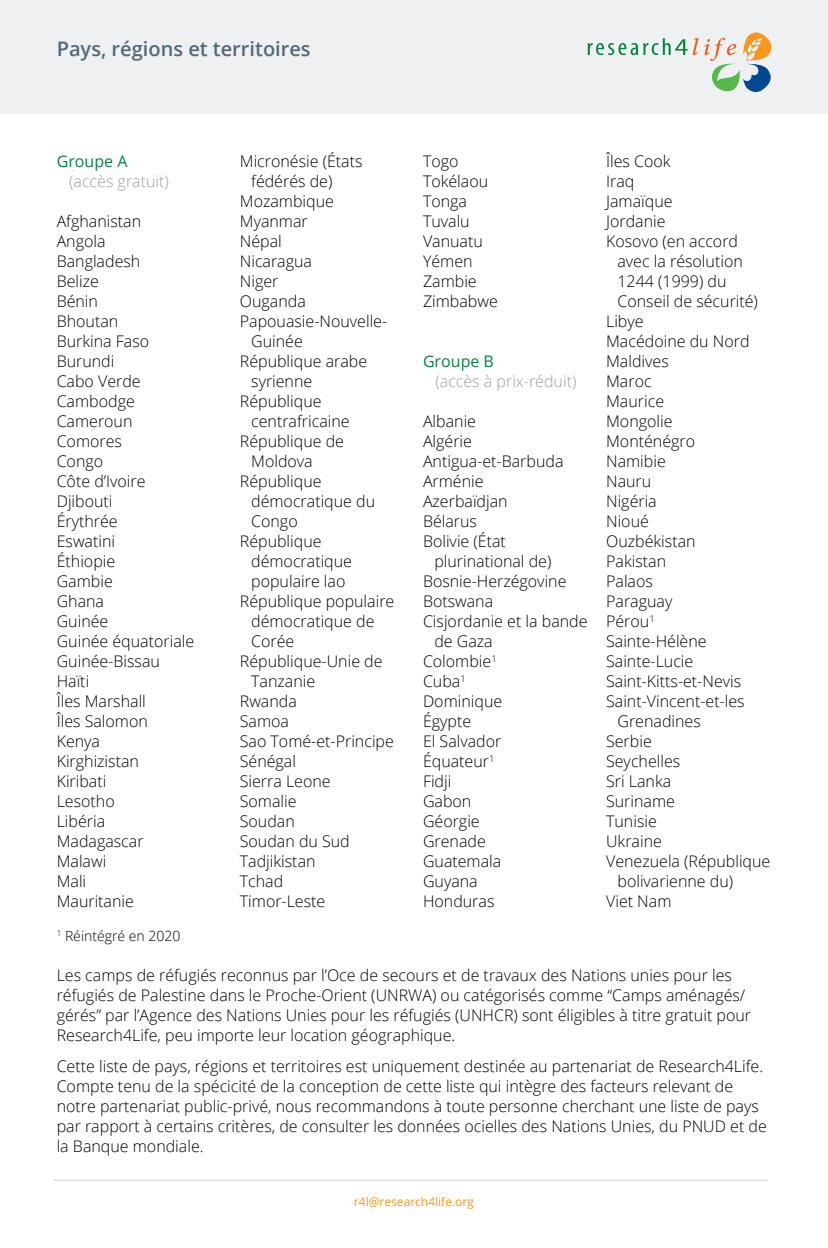
<style>
.page{position:relative;width:828px;height:1248px;background:#fff}
.page>*{position:absolute;margin:0;border:0;box-sizing:border-box;transform-origin:0 0}
.t1{font:600 20px "Open Sans";color:#536a76}
.t2{font:300 16px/20px "Open Sans";color:#000}
.t3{font:300 16px "Open Sans";color:#9d9fa2}
.t4{font:16px "Open Sans";color:#00853f}
.t5{font:300 14px "Open Sans";color:#000}
.t6{font:12px "Open Sans";color:#f8971d}
</style>
<div class="page">
<div style="left:0;top:0;width:828px;height:114px;background:#eef0f2"></div>
<svg style="left:587px;top:38px;width:111px;height:17px"></svg>
<svg style="left:704px;top:32px;width:67px;height:60px"></svg>
<hr style="left:54px;top:1179px;width:714px;height:1px;background:#9d9fa2">
<p class="t1" style="left:57px;top:35px;width:255px">Pays, régions et territoires</p>
<p class="t4" style="left:57px;top:150px;width:72px">Groupe A</p>
<p class="t3" style="left:69px;top:170px;width:101px">(accès gratuit)</p>
<p class="t2" style="left:57px;top:211px;width:139px">Afghanistan<br>Angola<br>Bangladesh<br>Belize<br>Bénin<br>Bhoutan<br>Burkina Faso<br>Burundi<br>Cabo Verde<br>Cambodge<br>Cameroun<br>Comores<br>Congo<br>Côte d’Ivoire<br>Djibouti<br>Érythrée<br>Eswatini<br>Éthiopie<br>Gambie<br>Ghana<br>Guinée<br>Guinée équatoriale<br>Guinée-Bissau<br>Haïti<br>Îles Marshall<br>Îles Salomon<br>Kenya<br>Kirghizistan<br>Kiribati<br>Lesotho<br>Libéria<br>Madagascar<br>Malawi<br>Mali<br>Mauritanie</p>
<p class="t2" style="left:240px;top:151px;width:124px">Micronésie (États</p>
<p class="t2" style="left:251px;top:171px;width:83px">fédérés de)</p>
<p class="t2" style="left:240px;top:191px;width:96px">Mozambique</p>
<p class="t2" style="left:240px;top:211px;width:69px">Myanmar</p>
<p class="t2" style="left:240px;top:231px;width:43px">Népal</p>
<p class="t2" style="left:240px;top:251px;width:74px">Nicaragua</p>
<p class="t2" style="left:240px;top:271px;width:40px">Niger</p>
<p class="t2" style="left:240px;top:291px;width:67px">Ouganda</p>
<p class="t2" style="left:240px;top:311px;width:149px">Papouasie-Nouvelle-</p>
<p class="t2" style="left:251px;top:331px;width:53px">Guinée</p>
<p class="t2" style="left:240px;top:351px;width:129px">République arabe</p>
<p class="t2" style="left:251px;top:371px;width:63px">syrienne</p>
<p class="t2" style="left:240px;top:391px;width:83px">République</p>
<p class="t2" style="left:251px;top:411px;width:100px">centrafricaine</p>
<p class="t2" style="left:240px;top:431px;width:106px">République de</p>
<p class="t2" style="left:251px;top:451px;width:63px">Moldova</p>
<p class="t2" style="left:240px;top:471px;width:83px">République</p>
<p class="t2" style="left:251px;top:491px;width:125px">démocratique du</p>
<p class="t2" style="left:251px;top:511px;width:48px">Congo</p>
<p class="t2" style="left:240px;top:531px;width:83px">République</p>
<p class="t2" style="left:251px;top:551px;width:102px">démocratique</p>
<p class="t2" style="left:251px;top:571px;width:96px">populaire lao</p>
<p class="t2" style="left:240px;top:591px;width:156px">République populaire</p>
<p class="t2" style="left:251px;top:611px;width:125px">démocratique de</p>
<p class="t2" style="left:251px;top:631px;width:45px">Corée</p>
<p class="t2" style="left:240px;top:651px;width:144px">République-Unie de</p>
<p class="t2" style="left:251px;top:671px;width:65px">Tanzanie</p>
<p class="t2" style="left:240px;top:691px;width:58px">Rwanda</p>
<p class="t2" style="left:240px;top:711px;width:51px">Samoa</p>
<p class="t2" style="left:240px;top:731px;width:156px">Sao Tomé-et-Principe</p>
<p class="t2" style="left:240px;top:751px;width:58px">Sénégal</p>
<p class="t2" style="left:240px;top:771px;width:92px">Sierra Leone</p>
<p class="t2" style="left:240px;top:791px;width:58px">Somalie</p>
<p class="t2" style="left:240px;top:811px;width:56px">Soudan</p>
<p class="t2" style="left:240px;top:831px;width:111px">Soudan du Sud</p>
<p class="t2" style="left:240px;top:851px;width:77px">Tadjikistan</p>
<p class="t2" style="left:240px;top:871px;width:45px">Tchad</p>
<p class="t2" style="left:240px;top:891px;width:87px">Timor-Leste</p>
<p class="t2" style="left:423px;top:151px;width:76px">Togo<br>Tokélaou<br>Tonga<br>Tuvalu<br>Vanuatu<br>Yémen<br>Zambie<br>Zimbabwe</p>
<p class="t4" style="left:423px;top:350px;width:72px">Groupe B</p>
<p class="t3" style="left:435px;top:370px;width:142px">(accès à prix-réduit)</p>
<p class="t2" style="left:423px;top:411px;width:142px">Albanie<br>Algérie<br>Antigua-et-Barbuda<br>Arménie<br>Azerbaïdjan<br>Bélarus<br>Bolivie (État</p>
<p class="t2" style="left:434px;top:551px;width:119px">plurinational de)</p>
<p class="t2" style="left:423px;top:571px;width:145px">Bosnie-Herzégovine</p>
<p class="t2" style="left:423px;top:591px;width:72px">Botswana</p>
<p class="t2" style="left:423px;top:611px;width:166px">Cisjordanie et la bande</p>
<p class="t2" style="left:434px;top:631px;width:60px">de Gaza</p>
<p class="t2" style="left:423px;top:651px;width:75px">Colombie<sup>1</sup></p>
<p class="t2" style="left:423px;top:671px;width:44px">Cuba<sup>1</sup></p>
<p class="t2" style="left:423px;top:691px;width:81px">Dominique</p>
<p class="t2" style="left:423px;top:711px;width:50px">Égypte</p>
<p class="t2" style="left:423px;top:731px;width:80px">El Salvador</p>
<p class="t2" style="left:423px;top:751px;width:73px">Équateur<sup>1</sup></p>
<p class="t2" style="left:423px;top:771px;width:30px">Fidji</p>
<p class="t2" style="left:423px;top:791px;width:50px">Gabon</p>
<p class="t2" style="left:423px;top:811px;width:58px">Géorgie</p>
<p class="t2" style="left:423px;top:831px;width:64px">Grenade</p>
<p class="t2" style="left:423px;top:851px;width:80px">Guatemala</p>
<p class="t2" style="left:423px;top:871px;width:56px">Guyana</p>
<p class="t2" style="left:423px;top:891px;width:73px">Honduras</p>
<p class="t2" style="left:606px;top:151px;width:66px">Îles Cook</p>
<p class="t2" style="left:606px;top:171px;width:30px">Iraq</p>
<p class="t2" style="left:606px;top:191px;width:68px">Jamaïque</p>
<p class="t2" style="left:606px;top:211px;width:61px">Jordanie</p>
<p class="t2" style="left:606px;top:231px;width:133px">Kosovo (en accord</p>
<p class="t2" style="left:617px;top:251px;width:127px">avec la résolution</p>
<p class="t2" style="left:617px;top:271px;width:111px">1244 (1999) du</p>
<p class="t2" style="left:617px;top:291px;width:142px">Conseil de sécurité)</p>
<p class="t2" style="left:606px;top:311px;width:39px">Libye</p>
<p class="t2" style="left:606px;top:331px;width:145px">Macédoine du Nord</p>
<p class="t2" style="left:606px;top:351px;width:64px">Maldives</p>
<p class="t2" style="left:606px;top:371px;width:47px">Maroc</p>
<p class="t2" style="left:606px;top:391px;width:59px">Maurice</p>
<p class="t2" style="left:606px;top:411px;width:68px">Mongolie</p>
<p class="t2" style="left:606px;top:431px;width:90px">Monténégro</p>
<p class="t2" style="left:606px;top:451px;width:61px">Namibie</p>
<p class="t2" style="left:606px;top:471px;width:47px">Nauru</p>
<p class="t2" style="left:606px;top:491px;width:52px">Nigéria</p>
<p class="t2" style="left:606px;top:511px;width:44px">Nioué</p>
<p class="t2" style="left:606px;top:531px;width:91px">Ouzbékistan</p>
<p class="t2" style="left:606px;top:551px;width:61px">Pakistan</p>
<p class="t2" style="left:606px;top:571px;width:48px">Palaos</p>
<p class="t2" style="left:606px;top:591px;width:68px">Paraguay</p>
<p class="t2" style="left:606px;top:611px;width:50px">Pérou<sup>1</sup></p>
<p class="t2" style="left:606px;top:631px;width:102px">Sainte-Hélène</p>
<p class="t2" style="left:606px;top:651px;width:89px">Sainte-Lucie</p>
<p class="t2" style="left:606px;top:671px;width:137px">Saint-Kitts-et-Nevis</p>
<p class="t2" style="left:606px;top:691px;width:140px">Saint-Vincent-et-les</p>
<p class="t2" style="left:617px;top:711px;width:85px">Grenadines</p>
<p class="t2" style="left:606px;top:731px;width:47px">Serbie</p>
<p class="t2" style="left:606px;top:751px;width:76px">Seychelles</p>
<p class="t2" style="left:606px;top:771px;width:67px">Sri Lanka</p>
<p class="t2" style="left:606px;top:791px;width:70px">Suriname</p>
<p class="t2" style="left:606px;top:811px;width:52px">Tunisie</p>
<p class="t2" style="left:606px;top:831px;width:57px">Ukraine</p>
<p class="t2" style="left:606px;top:851px;width:166px">Venezuela (République</p>
<p class="t2" style="left:617px;top:871px;width:117px">bolivarienne du)</p>
<p class="t2" style="left:606px;top:891px;width:67px">Viet Nam</p>
<p class="t5" style="left:57px;top:926px;width:125px"><sup>1</sup> Réintégré en 2020</p>
<p class="t2" style="left:57px;top:964px;width:696px">Les camps de réfugiés reconnus par l’Oce de secours et de travaux des Nations unies pour les réfugiés de Palestine dans le Proche-Orient (UNRWA) ou catégorisés comme “Camps aménagés/ gérés” par l’Agence des Nations Unies pour les réfugiés (UNHCR) sont éligibles à titre gratuit pour Research4Life, peu importe leur location géographique.</p>
<p class="t2" style="left:57px;top:1055px;width:711px">Cette liste de pays, régions et territoires est uniquement destinée au partenariat de Research4Life.<br>Compte tenu de la spécicité de la conception de cette liste qui intègre des facteurs relevant de notre partenariat public-privé, nous recommandons à toute personne cherchant une liste de pays par rapport à certains critères, de consulter les données ocielles des Nations Unies, du PNUD et de la Banque mondiale.</p>
<p class="t6" style="left:354px;top:1193px;width:121px">r4l@research4life.org</p>
</div>
